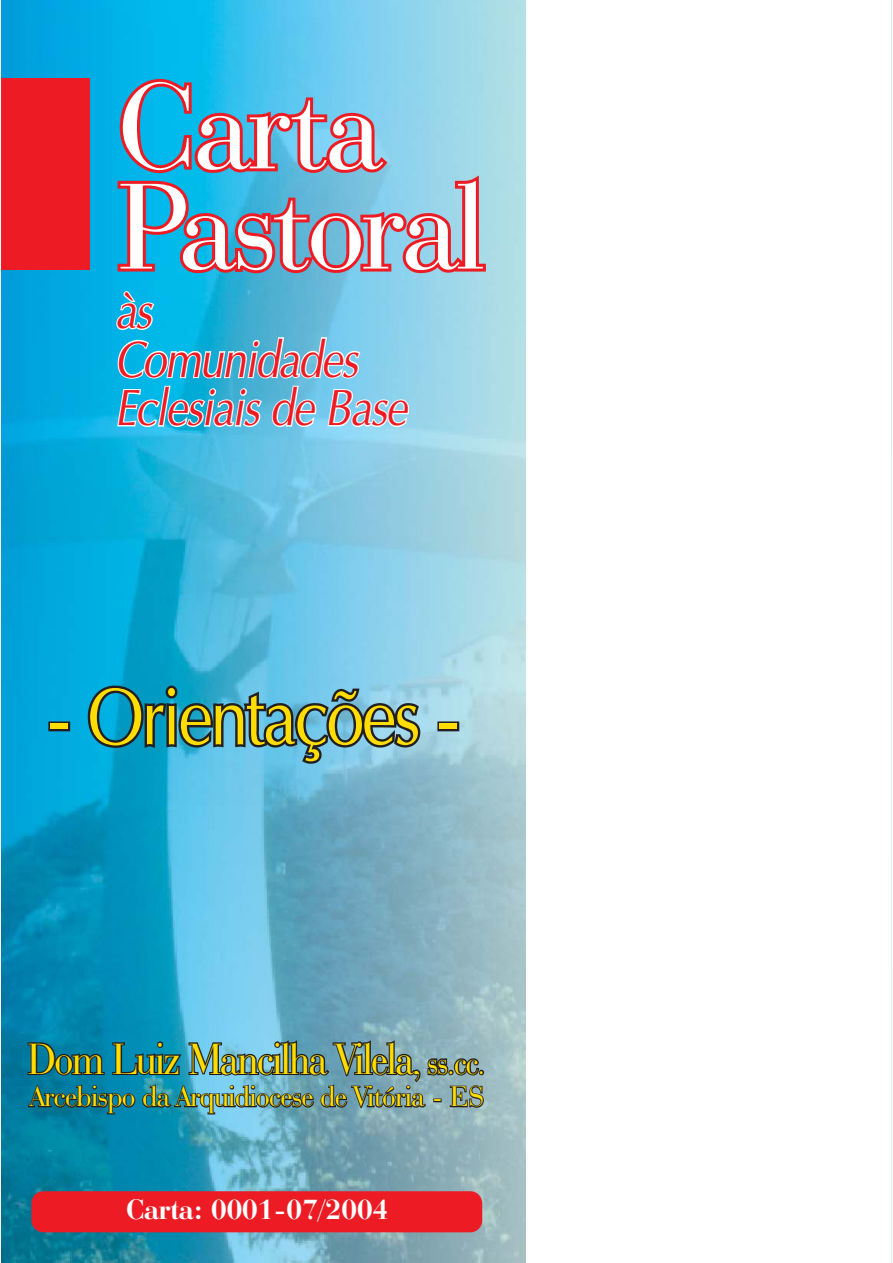
<style>
.page{position:relative;width:893px;height:1263px;background:#fff}
.page>*{position:absolute;margin:0;border:0;box-sizing:border-box;transform-origin:0 0}
.t1{font:127.95px/100.2px "Bauer Bodoni BT";letter-spacing:-.015em;color:#fff}
.t2{font:80.7px "Ottawa Plain";letter-spacing:-.035em;color:#fd0;scale:.85 1}
.t3{font:italic 51.15px/48.6px "Ottawa Plain";letter-spacing:-.035em;color:#ed1c24;scale:.85 1}
.t4{font:45.75px "Bauer Bodoni BT";letter-spacing:-.025em;color:#fd0;scale:.92 1}
.t5{font:29.85px "Bauer Bodoni BT";letter-spacing:-.01em;color:#fd0}
.t6{font:700 29.25px "Bauer Bodoni BT";color:#fff}
.s1{font-size:34.8px}
</style>
<div class="page">
<img style="left:1px;top:0;width:525px;height:1263px">
<svg style="left:48px;top:686px;width:411px;height:78px;background:#4188a0"></svg>
<div style="left:1px;top:78px;width:89px;height:191px;background:#ed1c24"></div>
<svg style="left:118px;top:79px;width:368px;height:194px;background:#8c8ba5"></svg>
<svg style="left:28px;top:1040px;width:459px;height:74px;background:#437989"></svg>
<div style="left:31px;top:1191px;width:451px;height:41px;background:#ed1c24;border-radius:12px"></div>
<svg style="left:115px;top:290px;width:294px;height:139px"></svg>
<h1 class="t1" style="left:119px;top:74px;width:367px">Carta<br>Pastoral</h1>
<h3 class="t3" style="left:115px;top:286px;width:345px">às<br>Comunidades<br>Eclesiais de Base</h3>
<h2 class="t2" style="left:48px;top:684px;width:486px">- Orientações -</h2>
<h3 class="t4" style="left:28px;top:1031px;width:498px">Dom Luiz Mancilha Vilela<span class="s1">, ss.cc.</span></h3>
<p class="t5" style="left:31px;top:1079px;width:454px">Arcebispo da Arquidiocese de Vitória - ES</p>
<p class="t6" style="left:126px;top:1199px;width:263px">Carta: 0001-07/2004</p>
</div>
